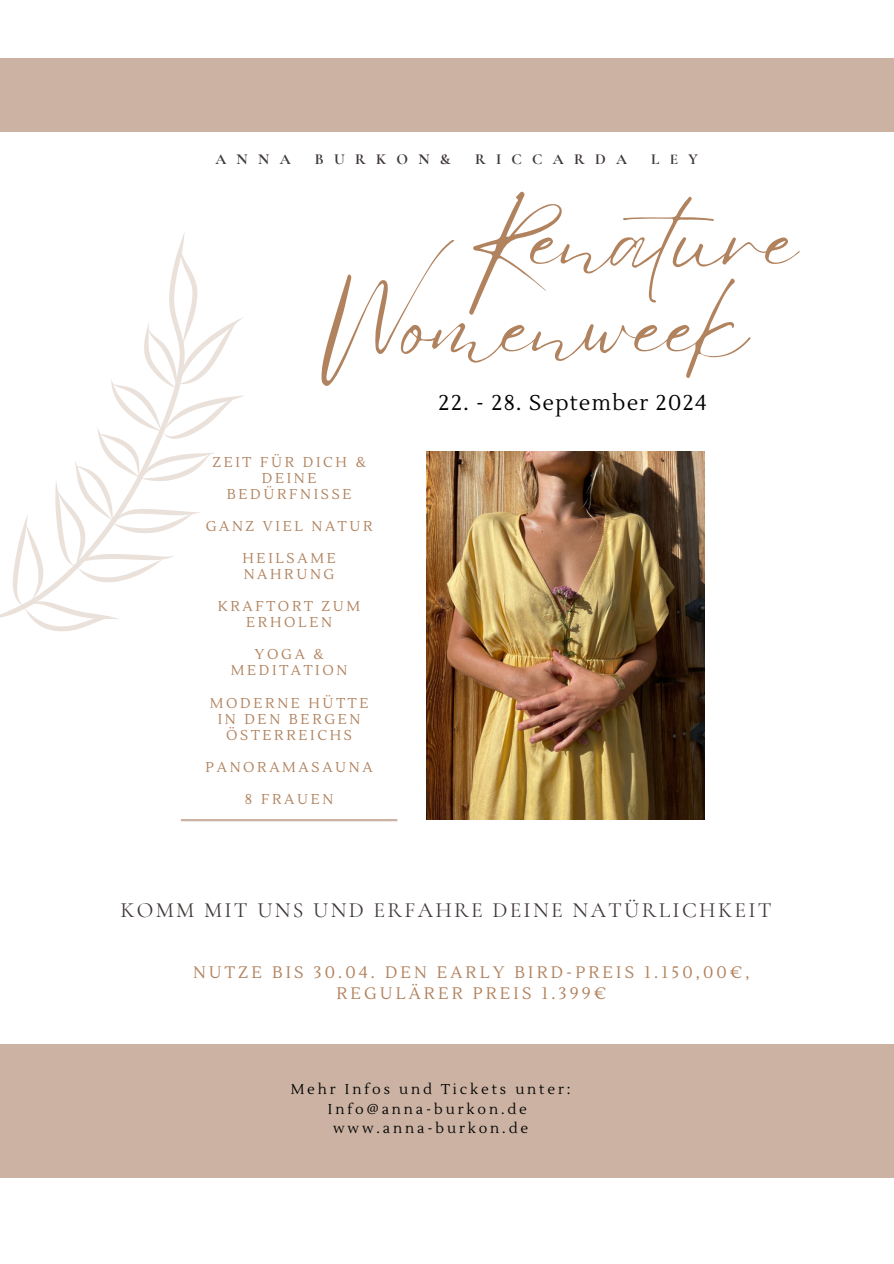
<style>
.page{position:relative;width:894px;height:1264px;background:#fff}
.page>*{position:absolute;margin:0;border:0;box-sizing:border-box;transform-origin:0 0}
.t1{font:94.35px/87.4px "Eyesome Script";color:#b1825e}
.t2{font:21.75px "Cormorant Garamond";letter-spacing:.105em;color:#403737}
.t3{font:21.45px "Lustria";letter-spacing:.06em;color:#000}
.t4{font:16.65px/21.5px "Lustria";letter-spacing:.185em;color:#b1825e;text-align:center}
.t5{font:700 15.3px "Cormorant Garamond";letter-spacing:.675em;color:#403737}
.t6{font:14.25px/16px "Lustria";letter-spacing:.185em;color:#b1825e;text-align:center}
.t7{font:14.25px "Lustria";letter-spacing:.205em;color:#000}
</style>
<div class="page">
<svg style="left:704px;top:460px;width:1px;height:360px"></svg>
<img style="left:426px;top:452px;width:278px;height:368px">
<div style="left:0;top:58px;width:893px;height:74px;background:#cbb2a3"></div>
<div style="left:0;top:1044px;width:893px;height:133px;background:#cbb2a3"></div>
<hr style="left:181px;top:819px;width:216px;height:2px;background:#cbb2a3">
<svg style="left:13px;top:232px;width:231px;height:399px"></svg>
<h6 class="t5" style="left:215px;top:150px;width:77px">ANNA</h6>
<h6 class="t5" style="left:315px;top:150px;width:137px">BURKON&amp;</h6>
<h6 class="t5" style="left:475px;top:150px;width:153px">RICCARDA</h6>
<h6 class="t5" style="left:651px;top:150px;width:48px">LEY</h6>
<h6 class="t1" style="left:317px;top:189px;width:482px;text-indent:147px">Renature<br>Womenweek</h6>
<h4 class="t6" style="left:212px;top:454px;width:155px">ZEIT FÜR DICH &amp;<br>DEINE<br>BEDÜRFNISSE</h4>
<p class="t6" style="left:206px;top:518px;width:168px">GANZ VIEL NATUR</p>
<p class="t6" style="left:242px;top:550px;width:95px;text-align:left">HEILSAME<br>NAHRUNG</p>
<h1 class="t6" style="left:218px;top:598px;width:144px">KRAFTORT ZUM<br>ERHOLEN</h1>
<h3 class="t6" style="left:231px;top:647px;width:118px">YOGA &amp;<br>MEDITATION</h3>
<p class="t6" style="left:210px;top:695px;width:160px">MODERNE HÜTTE<br>IN DEN BERGEN<br>ÖSTERREICHS</p>
<h6 class="t6" style="left:205px;top:759px;width:168px">PANORAMASAUNA</h6>
<h6 class="t6" style="left:245px;top:791px;width:90px">8 FRAUEN</h6>
<h6 class="t3" style="left:438px;top:389px;width:269px">22. - 28. September 2024</h6>
<h6 class="t2" style="left:120px;top:897px;width:652px">KOMM MIT UNS UND ERFAHRE DEINE NATÜRLICHKEIT</h6>
<h6 class="t4" style="left:193px;top:961px;width:558px">NUTZE BIS 30.04. DEN EARLY BIRD-PREIS 1.150,00€,<br>REGULÄRER PREIS 1.399€</h6>
<h6 class="t7" style="left:290px;top:1080px;width:281px">Mehr Infos und Tickets unter:</h6>
<h2 class="t7" style="left:328px;top:1099px;width:200px">Info@anna-burkon.de</h2>
<h5 class="t7" style="left:333px;top:1119px;width:197px">www.anna-burkon.de</h5>
</div>
